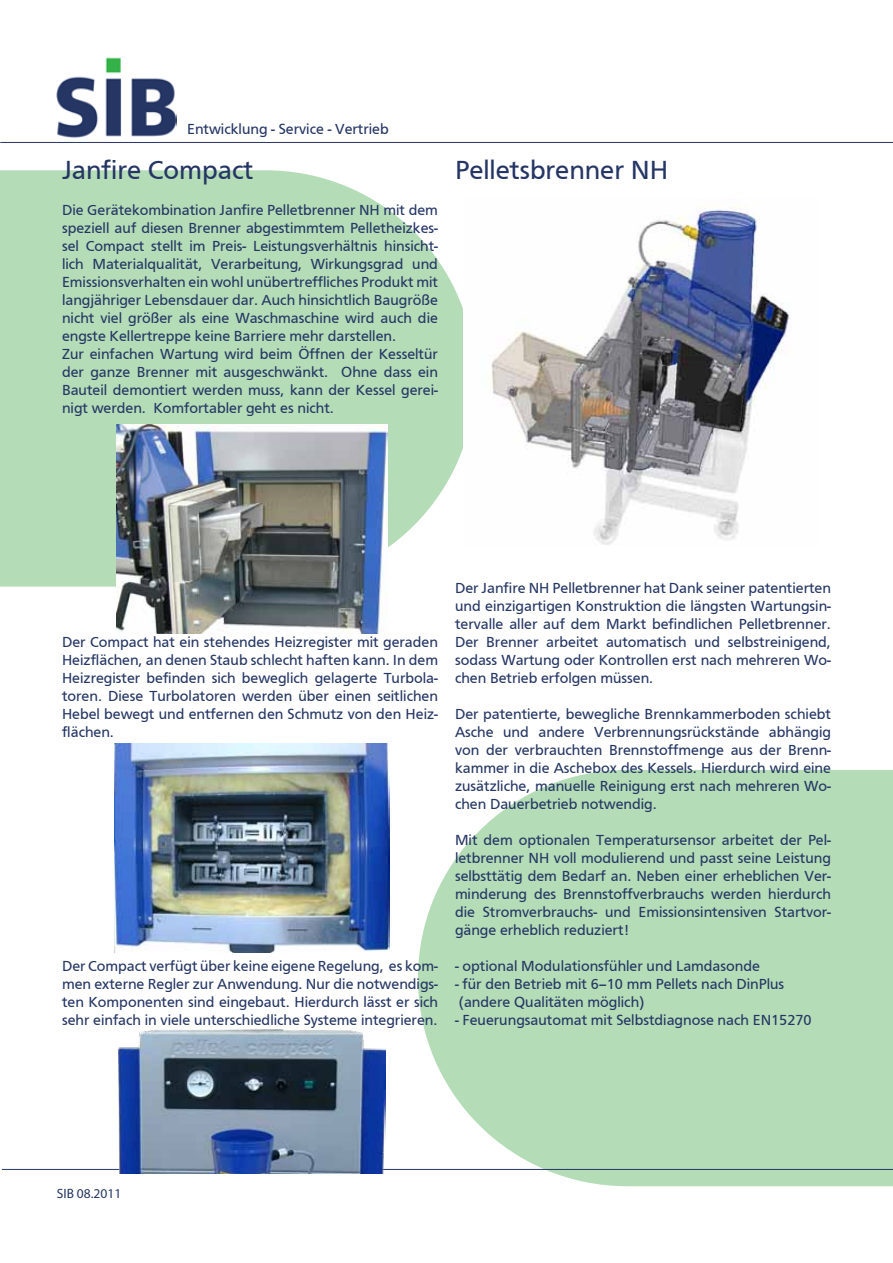
<style>
.page{position:relative;width:893px;height:1263px;background:#fff}
.page>*{position:absolute;margin:0;border:0;box-sizing:border-box;transform-origin:0 0}
.t1{font:27px "Frutus T";color:#253664}
.t2{font:15px/18px "Frutus T";color:#253664;text-align:justify}
.t3{font:13.5px "Myriad Pro";color:#253664}
</style>
<div class="page">
<svg style="left:418px;top:770px;width:475px;height:416px;background:#bbdfbc"></svg>
<hr style="left:0;top:142px;width:893px;height:1px;background:#243664">
<hr style="left:2px;top:1169px;width:891px;height:1px;background:#253664">
<svg style="left:0;top:170px;width:463px;height:417px;background:#badfbc"></svg>
<img style="left:56px;top:57px;width:121px;height:81px">
<img style="left:491px;top:206px;width:301px;height:339px">
<img style="left:116px;top:424px;width:272px;height:209px">
<img style="left:115px;top:743px;width:275px;height:209px">
<img style="left:119px;top:1029px;width:267px;height:144px">
<p class="t2" style="left:187px;top:120px;width:203px">Entwicklung - Service - Vertrieb</p>
<h1 class="t1" style="left:62px;top:154px;width:193px">Janfire Compact</h1>
<p class="t2" style="left:62px;top:201px;width:377px;text-align:left">Die Gerätekombination Janfire Pelletbrenner NH mit dem speziell auf diesen Brenner abgestimmtem Pelletheizkes&shy;sel Compact stellt im Preis- Leistungsverhältnis hinsicht&shy;lich Materialqualität, Verarbeitung, Wirkungsgrad und Emissionsverhalten ein wohl unübertreffliches Produkt mit langjähriger Lebensdauer dar. Auch hinsichtlich Baugröße nicht viel größer als eine Waschmaschine wird auch die engste Kellertreppe keine Barriere mehr darstellen.<br>Zur einfachen Wartung wird beim Öffnen der Kesseltür der ganze Brenner mit ausgeschwänkt. Ohne dass ein Bauteil demontiert werden muss, kann der Kessel gerei&shy;nigt werden. Komfortabler geht es nicht.</p>
<h1 class="t1" style="left:455px;top:154px;width:215px">Pelletsbrenner NH</h1>
<p class="t2" style="left:62px;top:633px;width:377px">Der Compact hat ein stehendes Heizregister mit geraden Heizflächen, an denen Staub schlecht haften kann. In dem Heizregister befinden sich beweglich gelagerte Turbola&shy;toren. Diese Turbolatoren werden über einen seitlichen Hebel bewegt und entfernen den Schmutz von den Heiz&shy;flächen.</p>
<p class="t2" style="left:62px;top:957px;width:377px">Der Compact verfügt über keine eigene Regelung, es kom&shy;men externe Regler zur Anwendung. Nur die notwendigs&shy;ten Komponenten sind eingebaut. Hierdurch lässt er sich sehr einfach in viele unterschiedliche Systeme integrieren.</p>
<p class="t2" style="left:455px;top:579px;width:377px">Der Janfire NH Pelletbrenner hat Dank seiner patentierten und einzigartigen Konstruktion die längsten Wartungsin&shy;tervalle aller auf dem Markt befindlichen Pelletbrenner.<br>Der Brenner arbeitet automatisch und selbstreinigend, sodass Wartung oder Kontrollen erst nach mehreren Wo&shy;chen Betrieb erfolgen müssen.</p>
<p class="t2" style="left:455px;top:705px;width:377px">Der patentierte, bewegliche Brennkammerboden schiebt Asche und andere Verbrennungsrückstände abhängig von der verbrauchten Brennstoffmenge aus der Brenn&shy;kammer in die Aschebox des Kessels. Hierdurch wird eine zusätzliche, manuelle Reinigung erst nach mehreren Wo&shy;chen Dauerbetrieb notwendig.</p>
<p class="t2" style="left:455px;top:831px;width:377px">Mit dem optionalen Temperatursensor arbeitet der Pel&shy;letbrenner NH voll modulierend und passt seine Leistung selbsttätig dem Bedarf an. Neben einer erheblichen Ver&shy;minderung des Brennstoffverbrauchs werden hierdurch die Stromverbrauchs- und Emissionsintensiven Startvor&shy;gänge erheblich reduziert!</p>
<p class="t2" style="left:455px;top:957px;width:306px">- optional Modulationsfühler und Lamdasonde</p>
<p class="t2" style="left:455px;top:975px;width:331px">- für den Betrieb mit 6–10 mm Pellets nach DinPlus (andere Qualitäten möglich)</p>
<p class="t2" style="left:455px;top:1011px;width:358px">- Feuerungsautomat mit Selbstdiagnose nach EN15270</p>
<p class="t3" style="left:57px;top:1185px;width:66px">SIB 08.2011</p>
</div>
